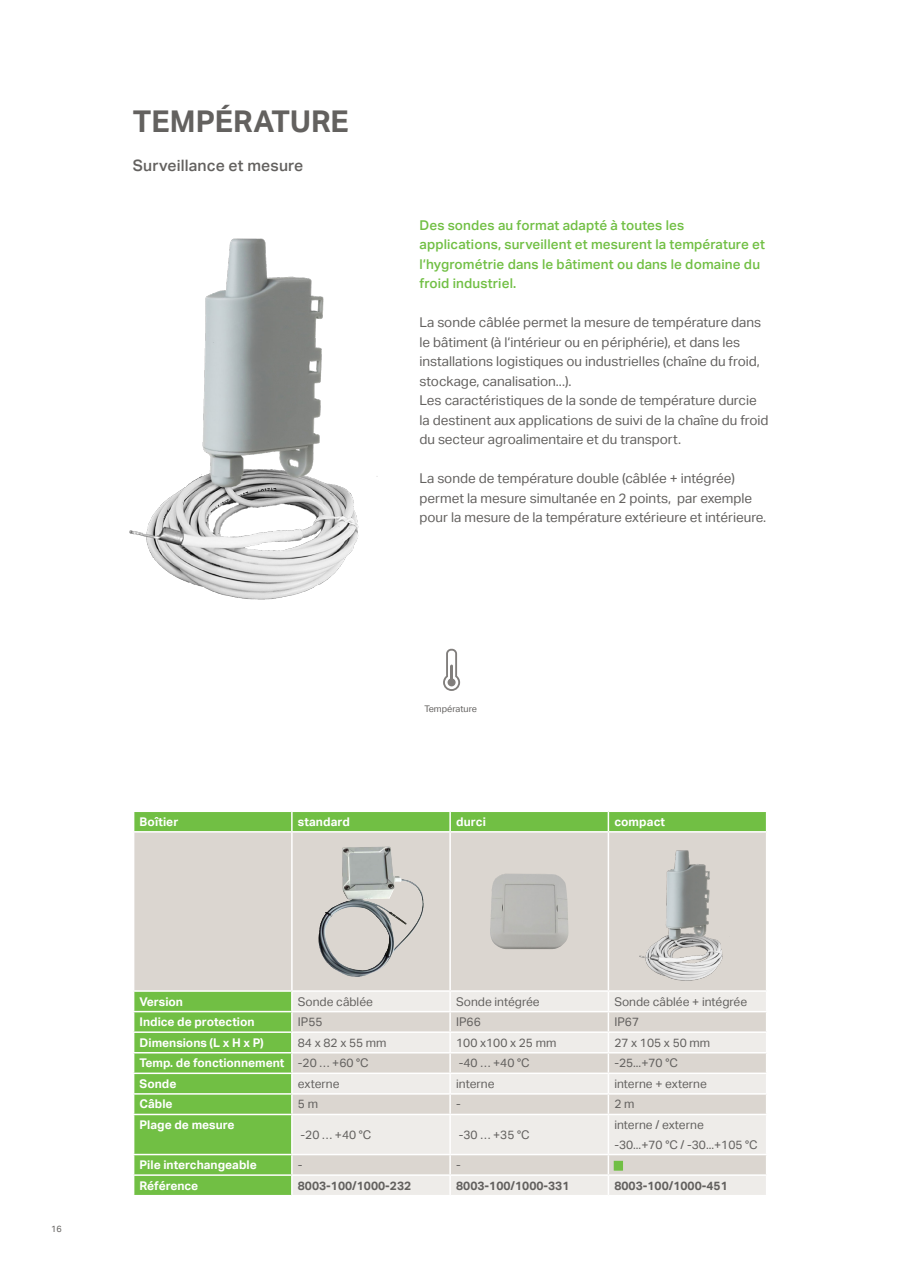
<style>
.page{position:relative;width:910px;height:1280px;background:#fff}
.page>*{position:absolute;margin:0;border:0;box-sizing:border-box;transform-origin:0 0}
.Headline___mid-size{font:700 30px "Aktiv Grotesk";color:#63615f}
.Intro_text___large{font:500 15.75px "Aktiv Grotesk";letter-spacing:.01em;color:#63615f}
.Body_Copy{font:13.5px/19.5px "Aktiv Grotesk";color:#63615f}
.Intro_Text___Intervi{font:500 13.5px/19.5px "Aktiv Grotesk";letter-spacing:.01em;color:#71bf44}
.t1{font:12px/19.5px "Aktiv Grotesk";color:#63615f}
.Table_header{font:700 12px "Aktiv Grotesk";color:#fff}
.t2{font:700 12px "Aktiv Grotesk";color:#63615f}
.Body_Copy-2{font:9.15px "Aktiv Grotesk";color:#63615f}
.t3{font:9px "Aktiv Grotesk";color:#63615f}
</style>
<div class="page">
<svg style="left:134px;top:833px;width:632px;height:157px;background:#d7d3cd"></svg>
<svg style="left:293px;top:992px;width:473px;height:203px;background:#e6e3df"></svg>
<hr style="left:291px;top:833px;width:2px;height:157px;background:#fff">
<hr style="left:449px;top:833px;width:2px;height:157px;background:#fff">
<hr style="left:608px;top:833px;width:1px;height:157px;background:#fff">
<hr style="left:292px;top:1011px;width:158px;height:1px;background:#fff">
<hr style="left:450px;top:1011px;width:158px;height:1px;background:#fff">
<hr style="left:608px;top:1011px;width:159px;height:1px;background:#fff">
<hr style="left:292px;top:1031px;width:158px;height:2px;background:#fff">
<hr style="left:450px;top:1031px;width:158px;height:2px;background:#fff">
<hr style="left:608px;top:1031px;width:159px;height:2px;background:#fff">
<hr style="left:292px;top:1052px;width:158px;height:1px;background:#fff">
<hr style="left:450px;top:1052px;width:158px;height:1px;background:#fff">
<hr style="left:608px;top:1052px;width:159px;height:1px;background:#fff">
<hr style="left:292px;top:1072px;width:158px;height:2px;background:#fff">
<hr style="left:450px;top:1072px;width:158px;height:2px;background:#fff">
<hr style="left:608px;top:1072px;width:159px;height:2px;background:#fff">
<hr style="left:292px;top:1093px;width:158px;height:2px;background:#fff">
<hr style="left:450px;top:1093px;width:158px;height:2px;background:#fff">
<svg style="left:449px;top:992px;width:2px;height:122px"></svg>
<hr style="left:608px;top:1093px;width:159px;height:2px;background:#fff">
<svg style="left:608px;top:992px;width:1px;height:122px"></svg>
<hr style="left:292px;top:1114px;width:158px;height:1px;background:#fff">
<hr style="left:450px;top:1114px;width:158px;height:1px;background:#fff">
<hr style="left:449px;top:1115px;width:2px;height:39px;background:#fff">
<hr style="left:608px;top:1114px;width:159px;height:1px;background:#fff">
<hr style="left:608px;top:1115px;width:1px;height:39px;background:#fff">
<hr style="left:292px;top:1154px;width:158px;height:1px;background:#fff">
<hr style="left:450px;top:1154px;width:158px;height:1px;background:#fff">
<hr style="left:608px;top:1154px;width:159px;height:1px;background:#fff">
<hr style="left:292px;top:1174px;width:158px;height:2px;background:#fff">
<svg style="left:133px;top:991px;width:160px;height:204px;background:#80c558"></svg>
<hr style="left:450px;top:1174px;width:158px;height:2px;background:#fff">
<svg style="left:449px;top:1155px;width:2px;height:40px"></svg>
<hr style="left:608px;top:1174px;width:159px;height:2px;background:#fff">
<svg style="left:134px;top:811px;width:632px;height:21px;background:#7fc556"></svg>
<img style="left:318px;top:846px;width:67px;height:131px">
<img style="left:490px;top:874px;width:15px;height:73px">
<img style="left:638px;top:840px;width:99px;height:142px">
<svg style="left:608px;top:1155px;width:16px;height:40px"></svg>
<img style="left:129px;top:238px;width:249px;height:362px">
<svg style="left:443px;top:649px;width:17px;height:42px"></svg>
<div style="left:448px;top:678px;width:8px;height:8px;background:#817e7c;border-radius:50%"></div>
<p class="t3" style="left:51px;top:1224px;width:12px">16</p>
<p class="Headline___mid-size" style="left:133px;top:105px;width:217px">TEMPÉRATURE</p>
<p class="Intro_text___large" style="left:133px;top:157px;width:172px">Surveillance et mesure</p>
<p class="Intro_Text___Intervi" style="left:419px;top:216px;width:347px">Des sondes au format adapté à toutes les applications, surveillent et mesurent la température et l‘hygrométrie dans le bâtiment ou dans le domaine du froid industriel.</p>
<p class="Body_Copy" style="left:419px;top:313px;width:351px">La sonde câblée permet la mesure de température dans le bâtiment (à l‘intérieur ou en périphérie), et dans les installations logistiques ou industrielles (chaîne du froid, stockage, canalisation...).<br>Les caractéristiques de la sonde de température durcie la destinent aux applications de suivi de la chaîne du froid du secteur agroalimentaire et du transport.</p>
<p class="Body_Copy" style="left:419px;top:469px;width:348px">La sonde de température double (câblée + intégrée) permet la mesure simultanée en 2 points, par exemple pour la mesure de la température extérieure et intérieure.</p>
<p class="Body_Copy-2" style="left:424px;top:703px;width:54px">Température</p>
<p class="Table_header" style="left:140px;top:815px;width:40px">Boîtier</p>
<p class="Table_header" style="left:298px;top:815px;width:54px">standard</p>
<p class="Table_header" style="left:456px;top:815px;width:31px">durci</p>
<p class="Table_header" style="left:614px;top:815px;width:52px">compact</p>
<p class="Table_header" style="left:140px;top:994px;width:45px">Version</p>
<p class="t1" style="left:298px;top:992px;width:77px">Sonde câblée</p>
<p class="t1" style="left:456px;top:992px;width:85px">Sonde intégrée</p>
<p class="t1" style="left:614px;top:992px;width:134px">Sonde câblée + intégrée</p>
<p class="Table_header" style="left:140px;top:1015px;width:116px">Indice de protection</p>
<p class="t1" style="left:298px;top:1012px;width:26px">IP55</p>
<p class="t1" style="left:456px;top:1012px;width:26px">IP66</p>
<p class="t1" style="left:614px;top:1012px;width:26px">IP67</p>
<p class="Table_header" style="left:140px;top:1035px;width:126px">Dimensions (L x H x P)</p>
<p class="t1" style="left:298px;top:1033px;width:90px">84 x 82 x 55 mm</p>
<p class="t1" style="left:456px;top:1033px;width:102px">100 x100 x 25 mm</p>
<p class="t1" style="left:614px;top:1033px;width:97px">27 x 105 x 50 mm</p>
<p class="Table_header" style="left:140px;top:1056px;width:146px">Temp. de fonctionnement</p>
<p class="t1" style="left:298px;top:1053px;width:72px">-20 … +60 °C</p>
<p class="t1" style="left:459px;top:1053px;width:72px">-40 … +40 °C</p>
<p class="t1" style="left:614px;top:1053px;width:65px">-25...+70 °C</p>
<p class="Table_header" style="left:140px;top:1077px;width:38px">Sonde</p>
<p class="t1" style="left:298px;top:1074px;width:43px">externe</p>
<p class="t1" style="left:456px;top:1074px;width:40px">interne</p>
<p class="t1" style="left:614px;top:1074px;width:94px">interne + externe</p>
<p class="Table_header" style="left:140px;top:1097px;width:35px">Câble</p>
<p class="t1" style="left:298px;top:1094px;width:22px">5 m</p>
<p class="t1" style="left:456px;top:1094px;width:6px">-</p>
<p class="t1" style="left:614px;top:1094px;width:22px">2 m</p>
<p class="Table_header" style="left:140px;top:1118px;width:96px">Plage de mesure</p>
<p class="t1" style="left:301px;top:1125px;width:72px">-20 … +40 °C</p>
<p class="t1" style="left:459px;top:1125px;width:72px">-30 … +35 °C</p>
<p class="t1" style="left:614px;top:1115px;width:145px">interne / externe<br>-30...+70 °C / -30...+105 °C</p>
<p class="Table_header" style="left:140px;top:1158px;width:119px">Pile interchangeable</p>
<p class="t1" style="left:298px;top:1155px;width:6px">-</p>
<p class="t1" style="left:456px;top:1155px;width:6px">-</p>
<p class="Table_header" style="left:140px;top:1178px;width:60px">Référence</p>
<p class="t2" style="left:298px;top:1178px;width:115px">8003-100/1000-232</p>
<p class="t2" style="left:456px;top:1178px;width:115px">8003-100/1000-331</p>
<p class="t2" style="left:614px;top:1178px;width:115px">8003-100/1000-451</p>
</div>
